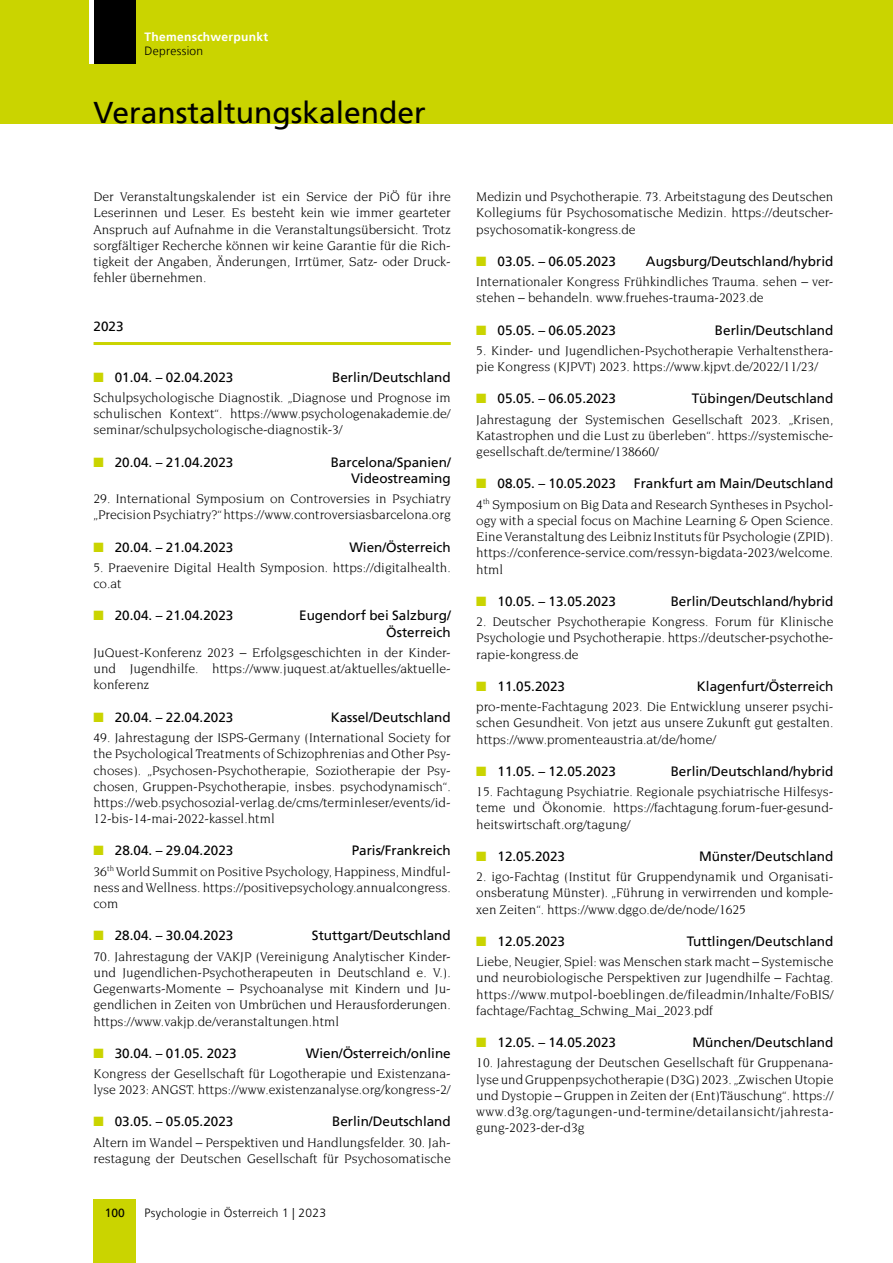
<style>
.page{position:relative;width:893px;height:1263px;background:#fff}
.page>*{position:absolute;margin:0;border:0;box-sizing:border-box;transform-origin:0 0}
.t1{font:30px "Frutiger LT";color:#000}
.t2{font:13.5px/16.2px "Novarese Std";color:#000;text-align:justify}
.t3{font:13.5px/16.2px "Frutiger LT";color:#000;text-align:right}
.t4{font:300 12px "Frutiger LT";letter-spacing:.025em;color:#000}
.t5{font:700 12px "Frutiger LT";letter-spacing:.025em;color:#fff}
.t6{font:12px "Frutiger LT";color:#000}
.s1{color:#cad400}
</style>
<div class="page">
<div style="left:94px;top:1199px;width:42px;height:64px;background:#cad400"></div>
<div style="left:0;top:0;width:893px;height:123px;background:#cad400"></div>
<div style="left:94px;top:0;width:42px;height:64px;background:#000"></div>
<div style="left:89px;top:0;width:5px;height:64px;background:#fff"></div>
<hr style="left:94px;top:342px;width:357px;height:3px;background:#cad400">
<p class="t5" style="left:145px;top:30px;width:125px">Themenschwerpunkt</p>
<p class="t4" style="left:145px;top:44px;width:60px">Depression</p>
<h1 class="t1" style="left:94px;top:95px;width:334px">Veranstaltungskalender</h1>
<p class="t2" style="left:94px;top:189px;width:359px">Der Veranstaltungskalender ist ein Service der PiÖ für ihre Leserinnen und Leser. Es besteht kein wie immer gearteter Anspruch auf Aufnahme in die Veranstaltungsübersicht. Trotz sorgfältiger Recherche können wir keine Garantie für die Rich&shy;tigkeit der Angaben, Änderungen, Irrtümer, Satz- oder Druck&shy;fehler übernehmen.</p>
<p class="t3" style="left:94px;top:319px;width:32px">2023</p>
<p class="t3" style="left:94px;top:369px;width:141px"><span class="s1">■</span> 01.04. – 02.04.2023</p>
<p class="t3" style="left:332px;top:369px;width:120px">Berlin/Deutschland</p>
<p class="t2" style="left:94px;top:389px;width:359px">Schulpsychologische Diagnostik. „Diagnose und Prognose im schulischen Kontext“. https://www.psychologenakademie.de/ seminar/schulpsychologische-diagnostik-3/</p>
<p class="t3" style="left:94px;top:454px;width:141px"><span class="s1">■</span> 20.04. – 21.04.2023</p>
<p class="t3" style="left:331px;top:454px;width:122px">Barcelona/Spanien/<br>Videostreaming</p>
<p class="t2" style="left:94px;top:491px;width:359px">29. International Symposium on Controversies in Psychiatry „Precision Psychiatry?“ https://www.controversiasbarcelona.org</p>
<p class="t3" style="left:94px;top:539px;width:141px"><span class="s1">■</span> 20.04. – 21.04.2023</p>
<p class="t3" style="left:349px;top:539px;width:103px">Wien/Österreich</p>
<p class="t2" style="left:94px;top:559px;width:359px">5. Praevenire Digital Health Symposion. https://digitalhealth. co.at</p>
<p class="t3" style="left:94px;top:608px;width:141px"><span class="s1">■</span> 20.04. – 21.04.2023</p>
<p class="t3" style="left:299px;top:608px;width:153px">Eugendorf bei Salzburg/<br>Österreich</p>
<p class="t2" style="left:94px;top:644px;width:359px">JuQuest-Konferenz 2023 – Erfolgsgeschichten in der Kinder&shy;und Jugendhilfe. https://www.juquest.at/aktuelles/aktuelle&shy;konferenz</p>
<p class="t3" style="left:94px;top:709px;width:141px"><span class="s1">■</span> 20.04. – 22.04.2023</p>
<p class="t3" style="left:331px;top:709px;width:122px">Kassel/Deutschland</p>
<p class="t2" style="left:94px;top:729px;width:359px">49. Jahrestagung der ISPS-Germany (International Society for the Psychological Treatments of Schizophrenias and Other Psy&shy;choses). „Psychosen-Psychotherapie, Soziotherapie der Psy&shy;chosen, Gruppen-Psychotherapie, insbes. psychodynamisch“. https://web.psychosozial-verlag.de/cms/terminleser/events/id-12-bis-14-mai-2022-kassel.html</p>
<p class="t3" style="left:94px;top:842px;width:141px"><span class="s1">■</span> 28.04. – 29.04.2023</p>
<p class="t3" style="left:352px;top:842px;width:101px">Paris/Frankreich</p>
<p class="t2" style="left:94px;top:863px;width:359px">36<sup>th</sup> World Summit on Positive Psychology, Happiness, Mindful&shy;ness and Wellness. https://positivepsychology.annualcongress. com</p>
<p class="t3" style="left:94px;top:927px;width:141px"><span class="s1">■</span> 28.04. – 30.04.2023</p>
<p class="t3" style="left:312px;top:927px;width:140px">Stuttgart/Deutschland</p>
<p class="t2" style="left:94px;top:948px;width:359px">70. Jahrestagung der VAKJP (Vereinigung Analytischer Kinder&shy;und Jugendlichen-Psychotherapeuten in Deutschland e. V.).<br>Gegenwarts-Momente – Psychoanalyse mit Kindern und Ju&shy;gendlichen in Zeiten von Umbrüchen und Herausforderungen. https://www.vakjp.de/veranstaltungen.html</p>
<p class="t3" style="left:94px;top:1045px;width:145px"><span class="s1">■</span> 30.04. – 01.05. 2023</p>
<p class="t3" style="left:306px;top:1045px;width:146px">Wien/Österreich/online</p>
<p class="t2" style="left:94px;top:1065px;width:359px">Kongress der Gesellschaft für Logotherapie und Existenzana&shy;lyse 2023: ANGST. https://www.existenzanalyse.org/kongress-2/</p>
<p class="t3" style="left:94px;top:1114px;width:141px"><span class="s1">■</span> 03.05. – 05.05.2023</p>
<p class="t3" style="left:332px;top:1114px;width:120px">Berlin/Deutschland</p>
<p class="t2" style="left:94px;top:1134px;width:359px">Altern im Wandel – Perspektiven und Handlungsfelder. 30. Jah&shy;restagung der Deutschen Gesellschaft für Psychosomatische</p>
<p class="t6" style="left:105px;top:1205px;width:22px">100</p>
<p class="t4" style="left:145px;top:1206px;width:183px">Psychologie in Österreich 1 | 2023</p>
<p class="t2" style="left:476px;top:189px;width:359px">Medizin und Psychotherapie. 73. Arbeitstagung des Deutschen Kollegiums für Psychosomatische Medizin. https://deutscher&shy;psychosomatik-kongress.de</p>
<p class="t3" style="left:476px;top:253px;width:141px"><span class="s1">■</span> 03.05. – 06.05.2023</p>
<p class="t3" style="left:646px;top:253px;width:189px">Augsburg/Deutschland/hybrid</p>
<p class="t2" style="left:476px;top:274px;width:359px">Internationaler Kongress Frühkindliches Trauma. sehen – ver&shy;stehen – behandeln. www.fruehes-trauma-2023.de</p>
<p class="t3" style="left:476px;top:322px;width:141px"><span class="s1">■</span> 05.05. – 06.05.2023</p>
<p class="t3" style="left:715px;top:322px;width:120px">Berlin/Deutschland</p>
<p class="t2" style="left:476px;top:342px;width:359px">5. Kinder- und Jugendlichen-Psychotherapie Verhaltensthera&shy;pie Kongress (KJPVT) 2023. https://www.kjpvt.de/2022/11/23/</p>
<p class="t3" style="left:476px;top:391px;width:141px"><span class="s1">■</span> 05.05. – 06.05.2023</p>
<p class="t3" style="left:692px;top:391px;width:143px">Tübingen/Deutschland</p>
<p class="t2" style="left:476px;top:411px;width:359px">Jahrestagung der Systemischen Gesellschaft 2023. „Krisen, Katastrophen und die Lust zu überleben“. https://systemische&shy;gesellschaft.de/termine/138660/</p>
<p class="t3" style="left:476px;top:476px;width:141px"><span class="s1">■</span> 08.05. – 10.05.2023</p>
<p class="t3" style="left:634px;top:476px;width:201px">Frankfurt am Main/Deutschland</p>
<p class="t2" style="left:476px;top:496px;width:359px">4<sup>th</sup> Symposium on Big Data and Research Syntheses in Psychol&shy;ogy with a special focus on Machine Learning &amp; Open Science.<br>Eine Veranstaltung des Leibniz Instituts für Psychologie (ZPID). https://conference-service.com/ressyn-bigdata-2023/welcome. html</p>
<p class="t3" style="left:476px;top:593px;width:141px"><span class="s1">■</span> 10.05. – 13.05.2023</p>
<p class="t3" style="left:671px;top:593px;width:164px">Berlin/Deutschland/hybrid</p>
<p class="t2" style="left:476px;top:614px;width:359px">2. Deutscher Psychotherapie Kongress. Forum für Klinische Psychologie und Psychotherapie. https://deutscher-psychothe&shy;rapie-kongress.de</p>
<p class="t3" style="left:476px;top:678px;width:90px"><span class="s1">■</span> 11.05.2023</p>
<p class="t3" style="left:697px;top:678px;width:138px">Klagenfurt/Österreich</p>
<p class="t2" style="left:476px;top:699px;width:359px">pro-mente-Fachtagung 2023. Die Entwicklung unserer psychi&shy;schen Gesundheit. Von jetzt aus unsere Zukunft gut gestalten. https://www.promenteaustria.at/de/home/</p>
<p class="t3" style="left:476px;top:763px;width:141px"><span class="s1">■</span> 11.05. – 12.05.2023</p>
<p class="t3" style="left:671px;top:763px;width:164px">Berlin/Deutschland/hybrid</p>
<p class="t2" style="left:476px;top:784px;width:359px">15. Fachtagung Psychiatrie. Regionale psychiatrische Hilfesys&shy;teme und Ökonomie. https://fachtagung.forum-fuer-gesund&shy;heitswirtschaft.org/tagung/</p>
<p class="t3" style="left:476px;top:848px;width:90px"><span class="s1">■</span> 12.05.2023</p>
<p class="t3" style="left:699px;top:848px;width:136px">Münster/Deutschland</p>
<p class="t2" style="left:476px;top:869px;width:359px">2. igo-Fachtag (Institut für Gruppendynamik und Organisati&shy;onsberatung Münster). „Führung in verwirrenden und komple&shy;xen Zeiten“. https://www.dggo.de/de/node/1625</p>
<p class="t3" style="left:476px;top:933px;width:90px"><span class="s1">■</span> 12.05.2023</p>
<p class="t3" style="left:687px;top:933px;width:148px">Tuttlingen/Deutschland</p>
<p class="t2" style="left:476px;top:953px;width:359px">Liebe, Neugier, Spiel: was Menschen stark macht – Systemische und neurobiologische Perspektiven zur Jugendhilfe – Fachtag. https://www.mutpol-boeblingen.de/fileadmin/Inhalte/FoBIS/ fachtage/Fachtag_Schwing_Mai_2023.pdf</p>
<p class="t3" style="left:476px;top:1034px;width:141px"><span class="s1">■</span> 12.05. – 14.05.2023</p>
<p class="t3" style="left:692px;top:1034px;width:142px">München/Deutschland</p>
<p class="t2" style="left:476px;top:1055px;width:359px">10. Jahrestagung der Deutschen Gesellschaft für Gruppenana&shy;lyse und Gruppenpsychotherapie (D3G) 2023. „Zwischen Utopie und Dystopie – Gruppen in Zeiten der (Ent)Täuschung“. https:// www.d3g.org/tagungen-und-termine/detailansicht/jahresta&shy;gung-2023-der-d3g</p>
</div>
